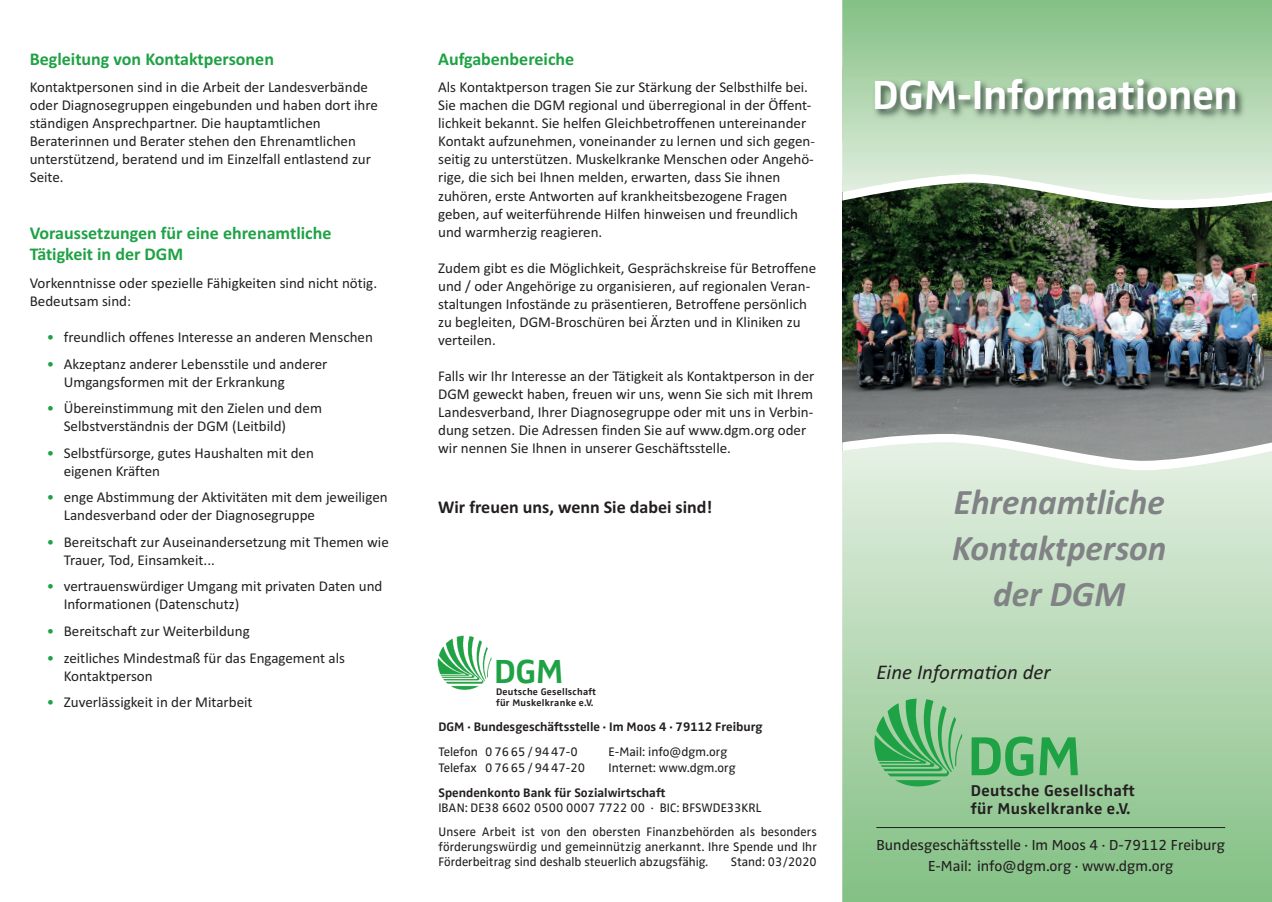
<style>
.page{position:relative;width:1272px;height:902px;background:#fff}
.page>*{position:absolute;margin:0;border:0;box-sizing:border-box;transform-origin:0 0}
.t1{font:700 56.7px "Zwo OT";color:#1fa245}
.t2{font:700 42px "Zwo OT";letter-spacing:-.005em;color:#fff}
.t3{font:italic 700 36px/46.2px "Calibri";color:#808285;text-align:center}
.t4{font:700 34.5px "Zwo OT";color:#1fa245}
.t5{font:italic 21px "Calibri";color:#231f20}
.t6{font:700 18px/21.6px "Calibri";color:#1fa245}
.t7{font:700 18px "Calibri";color:#231f20}
.t8{font:700 16.2px/17.5px "Zwo OT";letter-spacing:.025em;color:#231f20}
.t9{font:15px/18px "Calibri";color:#231f20}
.t10{font:15px/21px "Zwo OT";color:#231f20;text-align:center}
.t11{font:12.75px/24px "Zwo OT";color:#231f20}
.t12{font:700 12.75px "Zwo OT";color:#231f20}
.t13{font:700 9.9px/10.6px "Zwo OT";letter-spacing:.025em;color:#231f20}
.s1{color:#1fa245}
</style>
<div class="page">
<img style="left:842px;top:208px;width:429px;height:226px">
<svg style="left:842px;top:200px;width:429px;height:8px"></svg>
<svg style="left:842px;top:0;width:429px;height:200px;background:#abd0ab"></svg>
<svg style="left:842px;top:434px;width:429px;height:8px;fill:#929695"></svg>
<svg style="left:842px;top:442px;width:429px;height:459px;background:#b4d6b3"></svg>
<img style="left:842px;top:68px;width:429px;height:73px">
<img style="left:873px;top:696px;width:91px;height:93px">
<hr style="left:876px;top:827px;width:349px;height:1px;background:#231f20">
<img style="left:437px;top:635px;width:55px;height:55px">
<p class="t6" style="left:30px;top:48px;width:246px">Begleitung von Kontaktpersonen</p>
<p class="t9" style="left:30px;top:78px;width:350px">Kontaktpersonen sind in die Arbeit der Landesverbände oder Diagnosegruppen eingebunden und haben dort ihre ständigen Ansprechpartner. Die hauptamtlichen Beraterinnen und Berater stehen den Ehrenamtlichen unterstützend, beratend und im Einzelfall entlastend zur Seite.</p>
<p class="t6" style="left:30px;top:222px;width:303px">Voraussetzungen für eine ehrenamtliche<br>Tätigkeit in der DGM</p>
<p class="t9" style="left:30px;top:274px;width:349px">Vorkenntnisse oder spezielle Fähigkeiten sind nicht nötig.<br>Bedeutsam sind:</p>
<p class="t9" style="left:47px;top:328px;width:327px"><span class="s1">•</span> freundlich offenes Interesse an anderen Menschen</p>
<p class="t9" style="left:64px;top:354px;width:265px;text-indent:-17px"><span class="s1">•</span> Akzeptanz anderer Lebensstile und anderer<br>Umgangsformen mit der Erkrankung</p>
<p class="t9" style="left:64px;top:399px;width:260px;text-indent:-17px"><span class="s1">•</span> Übereinstimmung mit den Zielen und dem<br>Selbstverständnis der DGM (Leitbild)</p>
<p class="t9" style="left:64px;top:443px;width:252px;text-indent:-17px"><span class="s1">•</span> Selbstfürsorge, gutes Haushalten mit den eigenen Kräften</p>
<p class="t9" style="left:64px;top:488px;width:325px;text-indent:-17px"><span class="s1">•</span> enge Abstimmung der Aktivitäten mit dem jeweiligen<br>Landesverband oder der Diagnosegruppe</p>
<p class="t9" style="left:64px;top:532px;width:326px;text-indent:-17px"><span class="s1">•</span> Bereitschaft zur Auseinandersetzung mit Themen wie<br>Trauer, Tod, Einsamkeit...</p>
<p class="t9" style="left:64px;top:577px;width:320px;text-indent:-17px"><span class="s1">•</span> vertrauenswürdiger Umgang mit privaten Daten und<br>Informationen (Datenschutz)</p>
<p class="t9" style="left:47px;top:621px;width:204px"><span class="s1">•</span> Bereitschaft zur Weiterbildung</p>
<p class="t9" style="left:64px;top:648px;width:283px;text-indent:-17px"><span class="s1">•</span> zeitliches Mindestmaß für das Engagement als<br>Kontaktperson</p>
<p class="t9" style="left:47px;top:692px;width:207px"><span class="s1">•</span> Zuverlässigkeit in der Mitarbeit</p>
<p class="t6" style="left:438px;top:48px;width:138px">Aufgabenbereiche</p>
<p class="t9" style="left:438px;top:78px;width:378px">Als Kontaktperson tragen Sie zur Stärkung der Selbsthilfe bei.<br>Sie machen die DGM regional und überregional in der Öffent&shy;lichkeit bekannt. Sie helfen Gleichbetroffenen untereinander Kontakt aufzunehmen, voneinander zu lernen und sich gegen&shy;seitig zu unterstützen. Muskelkranke Menschen oder Angehö&shy;rige, die sich bei Ihnen melden, erwarten, dass Sie ihnen zuhören, erste Antworten auf krankheitsbezogene Fragen geben, auf weiterführende Hilfen hinweisen und freundlich und warmherzig reagieren.</p>
<p class="t9" style="left:438px;top:258px;width:379px">Zudem gibt es die Möglichkeit, Gesprächskreise für Betroffene und / oder Angehörige zu organisieren, auf regionalen Veran&shy;staltungen Infostände zu präsentieren, Betroffene persönlich zu begleiten, DGM-Broschüren bei Ärzten und in Kliniken zu verteilen.</p>
<p class="t9" style="left:438px;top:366px;width:378px">Falls wir Ihr Interesse an der Tätigkeit als Kontaktperson in der DGM geweckt haben, freuen wir uns, wenn Sie sich mit Ihrem Landesverband, Ihrer Diagnosegruppe oder mit uns in Verbin&shy;dung setzen. Die Adressen finden Sie auf www.dgm.org oder wir nennen Sie Ihnen in unserer Geschäftsstelle.</p>
<h2 class="t2" style="left:872px;top:80px;width:367px">DGM-Informationen</h2>
<p class="t7" style="left:438px;top:495px;width:276px">Wir freuen uns, wenn Sie dabei sind!</p>
<h3 class="t3" style="left:952px;top:478px;width:216px">Ehrenamtliche<br>Kontaktperson der DGM</h3>
<h3 class="t4" style="left:494px;top:658px;width:71px">DGM</h3>
<p class="t13" style="left:496px;top:687px;width:101px">Deutsche Gesellschaft für Muskelkranke e.V.</p>
<p class="t12" style="left:438px;top:722px;width:326px">DGM · Bundesgeschäftsstelle · Im Moos 4 · 79112 Freiburg</p>
<p class="t11" style="left:438px;top:741px;width:141px">Telefon 07665/9447-0</p>
<p class="t11" style="left:608px;top:741px;width:120px">E-Mail: info@dgm.org</p>
<p class="t11" style="left:438px;top:756px;width:148px">Telefax 07665/9447-20</p>
<p class="t11" style="left:608px;top:756px;width:129px">Internet: www.dgm.org</p>
<p class="t12" style="left:438px;top:787px;width:228px">Spendenkonto Bank für Sozialwirtschaft</p>
<p class="t11" style="left:438px;top:796px;width:380px">IBAN: DE38 6602 0500 0007 7722 00 · BIC: BFSWDE33KRL<br>Unsere Arbeit ist von den obersten Finanzbehörden als besonders</p>
<p class="t11" style="left:438px;top:840px;width:380px;line-height:15px">förderungswürdig und gemeinnützig anerkannt. Ihre Spende und Ihr<br>Förderbeitrag sind deshalb steuerlich abzugsfähig.</p>
<p class="t11" style="left:730px;top:850px;width:88px">Stand: 03/2020</p>
<h3 class="t5" style="left:876px;top:660px;width:176px">Eine Information der</h3>
<h1 class="t1" style="left:967px;top:735px;width:115px">DGM</h1>
<p class="t8" style="left:970px;top:783px;width:166px">Deutsche Gesellschaft für Muskelkranke e.V.</p>
<p class="t10" style="left:876px;top:835px;width:350px">Bundesgeschäftsstelle · Im Moos 4 · D-79112 Freiburg<br>E-Mail: info@dgm.org · www.dgm.org</p>
</div>
